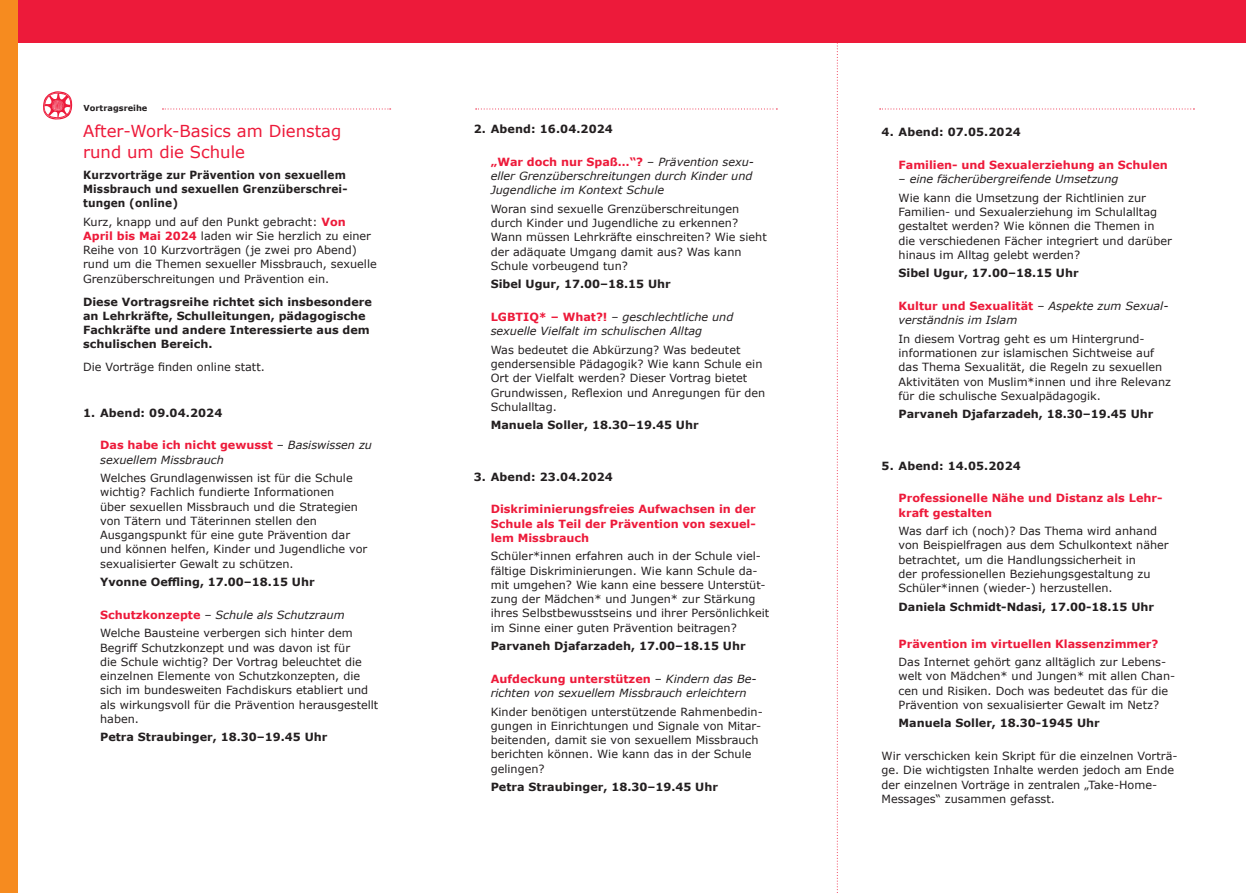
<style>
.page{position:relative;width:1246px;height:893px;background:#fff}
.page>*{position:absolute;margin:0;border:0;box-sizing:border-box;transform-origin:0 0}
.Veranstaltungstitel{font:16.5px/21px "Verdana";color:#ed1a3a}
.After-work-basics__Folge{font:11.25px/14.2px "Verdana";color:#231f20}
.After-work-basics__Folge-2{font:italic 11.25px/14.2px "Verdana";color:#231f20}
.After-work-basics__Folge-3{font:700 11.25px "Verdana";color:#231f20}
.Standardabsatz{font:700 11.25px/14.2px "Verdana";color:#231f20}
.Standardabsatz-2{font:11.25px/14.2px "Verdana";color:#231f20}
.After-work-basics__Folge-4{font:700 11.25px/14.2px "Verdana";color:#ed1a3a;text-align:justify}
.Veranstaltungsuntertitel{font:11.25px/14.2px "Verdana";color:#231f20}
.Veranstaltungsuntertitel-2{font:700 11.25px/14.2px "Verdana";letter-spacing:.01em;color:#231f20;scale:.94 1}
.t1{font:700 8.25px "Verdana";color:#231f20}
.s1{font-weight:700;color:#ed1a3a}
.s2{font-weight:700;font-style:normal;color:#ed1a3a}
.s3{font-style:normal}
</style>
<div class="page">
<svg style="left:162px;top:109px;width:229px;height:1px"></svg>
<svg style="left:476px;top:109px;width:301px;height:1px"></svg>
<div style="left:0;top:0;width:1246px;height:43px;background:#ed1a3a"></div>
<svg style="left:880px;top:109px;width:314px;height:1px"></svg>
<div style="left:0;top:0;width:17px;height:893px;background:#f68b1f"></div>
<svg style="left:837px;top:43px;width:1px;height:850px"></svg>
<svg style="left:43px;top:91px;width:29px;height:29px"></svg>
<p class="t1" style="left:84px;top:102px;width:65px">Vortragsreihe</p>
<h1 class="Veranstaltungstitel" style="left:83px;top:120px;width:260px">After-Work-Basics am Dienstag rund um die Schule</h1>
<p class="Veranstaltungsuntertitel-2" style="left:83px;top:167px;width:283px">Kurzvorträge zur Prävention von sexuellem<br>Missbrauch und sexuellen Grenzüberschrei&shy;tungen (online)</p>
<p class="Standardabsatz-2" style="left:83px;top:214px;width:295px">Kurz, knapp und auf den Punkt gebracht: <span class="s1">Von April bis Mai 2024</span> laden wir Sie herzlich zu einer Reihe von 10 Kurzvorträgen (je zwei pro Abend) rund um die Themen sexueller Missbrauch, sexuelle Grenzüberschreitungen und Prävention ein.</p>
<p class="Standardabsatz" style="left:83px;top:294px;width:290px">Diese Vortragsreihe richtet sich insbesondere an Lehrkräfte, Schulleitungen, pädagogische Fachkräfte und andere Interessierte aus dem schulischen Bereich.</p>
<p class="Standardabsatz-2" style="left:83px;top:360px;width:183px">Die Vorträge finden online statt.</p>
<p class="Standardabsatz" style="left:83px;top:405px;width:141px">1. Abend: 09.04.2024</p>
<p class="After-work-basics__Folge-2" style="left:100px;top:438px;width:273px"><span class="s2">Das habe ich nicht gewusst</span> <span class="s3">–</span> Basiswissen zu sexuellem Missbrauch</p>
<p class="After-work-basics__Folge" style="left:100px;top:471px;width:269px">Welches Grundlagenwissen ist für die Schule wichtig? Fachlich fundierte Informationen<br>über sexuellen Missbrauch und die Strategien von Tätern und Täterinnen stellen den Ausgangspunkt für eine gute Prävention dar und können helfen, Kinder und Jugendliche vor sexualisierter Gewalt zu schützen.</p>
<p class="After-work-basics__Folge-3" style="left:100px;top:574px;width:216px">Yvonne Oeffling, 17.00–18.15 Uhr</p>
<p class="After-work-basics__Folge-2" style="left:100px;top:607px;width:246px"><span class="s2">Schutzkonzepte</span> – Schule als Schutzraum</p>
<p class="After-work-basics__Folge" style="left:100px;top:626px;width:280px">Welche Bausteine verbergen sich hinter dem Begriff Schutzkonzept und was davon ist für<br>die Schule wichtig? Der Vortrag beleuchtet die einzelnen Elemente von Schutzkonzepten, die sich im bundesweiten Fachdiskurs etabliert und als wirkungsvoll für die Prävention herausgestellt haben.</p>
<p class="After-work-basics__Folge-3" style="left:100px;top:729px;width:229px">Petra Straubinger, 18.30–19.45 Uhr</p>
<p class="Standardabsatz" style="left:474px;top:122px;width:141px">2. Abend: 16.04.2024</p>
<p class="After-work-basics__Folge-2" style="left:491px;top:154px;width:265px"><span class="s2">„War doch nur Spaß…“?</span> <span class="s3">–</span> Prävention sexu&shy;eller Grenzüberschreitungen durch Kinder und<br>Jugendliche im Kontext Schule</p>
<p class="After-work-basics__Folge" style="left:491px;top:201px;width:278px">Woran sind sexuelle Grenzüberschreitungen durch Kinder und Jugendliche zu erkennen?<br>Wann müssen Lehrkräfte einschreiten? Wie sieht der adäquate Umgang damit aus? Was kann Schule vorbeugend tun?</p>
<p class="After-work-basics__Folge-3" style="left:491px;top:276px;width:182px">Sibel Ugur, 17.00–18.15 Uhr</p>
<p class="After-work-basics__Folge-2" style="left:491px;top:310px;width:244px"><span class="s2">LGBTIQ* – What?!</span> <span class="s3">–</span> geschlechtliche und sexuelle Vielfalt im schulischen Alltag</p>
<p class="After-work-basics__Folge" style="left:491px;top:342px;width:276px">Was bedeutet die Abkürzung? Was bedeutet gendersensible Pädagogik? Wie kann Schule ein Ort der Vielfalt werden? Dieser Vortrag bietet Grundwissen, Reflexion und Anregungen für den Schulalltag.</p>
<p class="After-work-basics__Folge-3" style="left:491px;top:417px;width:209px">Manuela Soller, 18.30–19.45 Uhr</p>
<p class="Standardabsatz" style="left:474px;top:469px;width:141px">3. Abend: 23.04.2024</p>
<p class="After-work-basics__Folge-4" style="left:491px;top:502px;width:267px">Diskriminierungsfreies Aufwachsen in der Schule als Teil der Prävention von sexuel&shy;lem Missbrauch</p>
<p class="After-work-basics__Folge" style="left:491px;top:549px;width:280px">Schüler*innen erfahren auch in der Schule viel&shy;fältige Diskriminierungen. Wie kann Schule da&shy;mit umgehen? Wie kann eine bessere Unterstüt&shy;zung der Mädchen* und Jungen* zur Stärkung ihres Selbstbewusstseins und ihrer Persönlichkeit im Sinne einer guten Prävention beitragen?</p>
<p class="After-work-basics__Folge-3" style="left:491px;top:638px;width:256px">Parvaneh Djafarzadeh, 17.00–18.15 Uhr</p>
<p class="After-work-basics__Folge-2" style="left:491px;top:671px;width:267px"><span class="s2">Aufdeckung unterstützen</span> <span class="s3">–</span> Kindern das Be&shy;richten von sexuellem Missbrauch erleichtern</p>
<p class="After-work-basics__Folge" style="left:491px;top:704px;width:274px">Kinder benötigen unterstützende Rahmenbedin&shy;gungen in Einrichtungen und Signale von Mitar&shy;beitenden, damit sie von sexuellem Missbrauch berichten können. Wie kann das in der Schule gelingen?</p>
<p class="After-work-basics__Folge-3" style="left:491px;top:779px;width:229px">Petra Straubinger, 18.30–19.45 Uhr</p>
<p class="Standardabsatz" style="left:881px;top:125px;width:141px">4. Abend: 07.05.2024</p>
<p class="After-work-basics__Folge-4" style="left:898px;top:158px;width:271px">Familien- und Sexualerziehung an Schulen</p>
<p class="After-work-basics__Folge-2" style="left:898px;top:172px;width:221px"><span class="s3">–</span> eine fächerübergreifende Umsetzung</p>
<p class="After-work-basics__Folge" style="left:898px;top:190px;width:275px">Wie kann die Umsetzung der Richtlinien zur Familien- und Sexualerziehung im Schulalltag gestaltet werden? Wie können die Themen in die verschiedenen Fächer integriert und darüber hinaus im Alltag gelebt werden?</p>
<p class="After-work-basics__Folge-3" style="left:898px;top:265px;width:182px">Sibel Ugur, 17.00–18.15 Uhr</p>
<p class="After-work-basics__Folge-2" style="left:898px;top:299px;width:271px"><span class="s2">Kultur und Sexualität</span> <span class="s3">–</span> Aspekte zum Sexual&shy;verständnis im Islam</p>
<p class="After-work-basics__Folge" style="left:898px;top:331px;width:274px">In diesem Vortrag geht es um Hintergrund&shy;informationen zur islamischen Sichtweise auf das Thema Sexualität, die Regeln zu sexuellen Aktivitäten von Muslim*innen und ihre Relevanz für die schulische Sexualpädagogik.</p>
<p class="After-work-basics__Folge-3" style="left:898px;top:406px;width:256px">Parvaneh Djafarzadeh, 18.30–19.45 Uhr</p>
<p class="Standardabsatz" style="left:881px;top:458px;width:141px">5. Abend: 14.05.2024</p>
<p class="After-work-basics__Folge-4" style="left:898px;top:491px;width:265px">Professionelle Nähe und Distanz als Lehr&shy;kraft gestalten</p>
<p class="After-work-basics__Folge" style="left:898px;top:524px;width:272px">Was darf ich (noch)? Das Thema wird anhand von Beispielfragen aus dem Schulkontext näher betrachtet, um die Handlungssicherheit in<br>der professionellen Beziehungsgestaltung zu Schüler*innen (wieder-) herzustellen.</p>
<p class="After-work-basics__Folge-3" style="left:898px;top:598px;width:257px">Daniela Schmidt-Ndasi, 17.00-18.15 Uhr</p>
<p class="After-work-basics__Folge-4" style="left:898px;top:636px;width:261px">Prävention im virtuellen Klassenzimmer?</p>
<p class="After-work-basics__Folge" style="left:898px;top:655px;width:278px">Das Internet gehört ganz alltäglich zur Lebens&shy;welt von Mädchen* und Jungen* mit allen Chan&shy;cen und Risiken. Doch was bedeutet das für die Prävention von sexualisierter Gewalt im Netz?</p>
<p class="After-work-basics__Folge-3" style="left:898px;top:715px;width:203px">Manuela Soller, 18.30-1945 Uhr</p>
<p class="Veranstaltungsuntertitel" style="left:881px;top:749px;width:297px">Wir verschicken kein Skript für die einzelnen Vorträ&shy;ge. Die wichtigsten Inhalte werden jedoch am Ende der einzelnen Vorträge in zentralen „Take-Home-Messages“ zusammen gefasst.</p>
</div>
